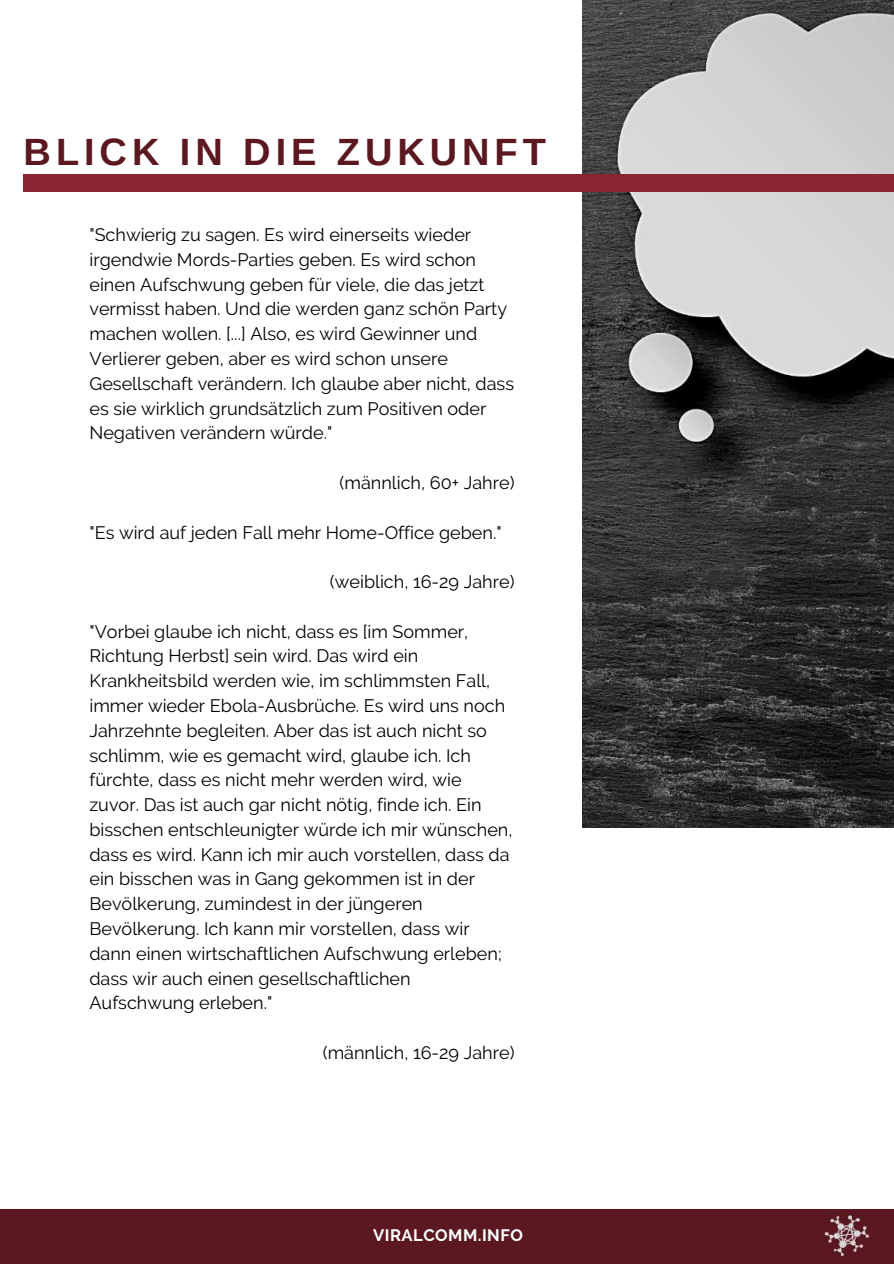
<style>
.page{position:relative;width:894px;height:1264px;background:#fff}
.page>*{position:absolute;margin:0;border:0;box-sizing:border-box;transform-origin:0 0}
.t1{font:700 37.95px "Arimo";letter-spacing:.13em;color:#5b1821}
.t2{font:18px/24.8px "Raleway";color:#000}
.t3{font:700 16.5px "Raleway";letter-spacing:.03em;color:#fff}
</style>
<div class="page">
<img style="left:582px;top:0;width:311px;height:827px">
<div style="left:24px;top:175px;width:869px;height:17px;background:#892434"></div>
<div style="left:0;top:1209px;width:893px;height:54px;background:#5b1821"></div>
<img style="left:823px;top:1212px;width:45px;height:45px">
<h1 class="t1" style="left:24px;top:130px;width:523px">BLICK IN DIE ZUKUNFT</h1>
<p class="t2" style="left:89px;top:222px;width:426px">"Schwierig zu sagen. Es wird einerseits wieder irgendwie Mords-Parties geben. Es wird schon einen Aufschwung geben für viele, die das jetzt vermisst haben. Und die werden ganz schön Party machen wollen. [...] Also, es wird Gewinner und Verlierer geben, aber es wird schon unsere Gesellschaft verändern. Ich glaube aber nicht, dass es sie wirklich grundsätzlich zum Positiven oder Negativen verändern würde."</p>
<p class="t2" style="left:339px;top:470px;width:176px">(männlich, 60+ Jahre)</p>
<p class="t2" style="left:89px;top:520px;width:413px">"Es wird auf jeden Fall mehr Home-Office geben."</p>
<p class="t2" style="left:330px;top:569px;width:186px">(weiblich, 16-29 Jahre)</p>
<p class="t2" style="left:89px;top:619px;width:424px">"Vorbei glaube ich nicht, dass es [im Sommer, Richtung Herbst] sein wird. Das wird ein Krankheitsbild werden wie, im schlimmsten Fall, immer wieder Ebola-Ausbrüche. Es wird uns noch Jahrzehnte begleiten. Aber das ist auch nicht so schlimm, wie es gemacht wird, glaube ich. Ich fürchte, dass es nicht mehr werden wird, wie zuvor. Das ist auch gar nicht nötig, finde ich. Ein bisschen entschleunigter würde ich mir wünschen, dass es wird. Kann ich mir auch vorstellen, dass da ein bisschen was in Gang gekommen ist in der Bevölkerung, zumindest in der jüngeren Bevölkerung. Ich kann mir vorstellen, dass wir dann einen wirtschaftlichen Aufschwung erleben; dass wir auch einen gesellschaftlichen Aufschwung erleben."</p>
<p class="t2" style="left:323px;top:1040px;width:193px">(männlich, 16-29 Jahre)</p>
<p class="t3" style="left:373px;top:1225px;width:151px">VIRALCOMM.INFO</p>
</div>
